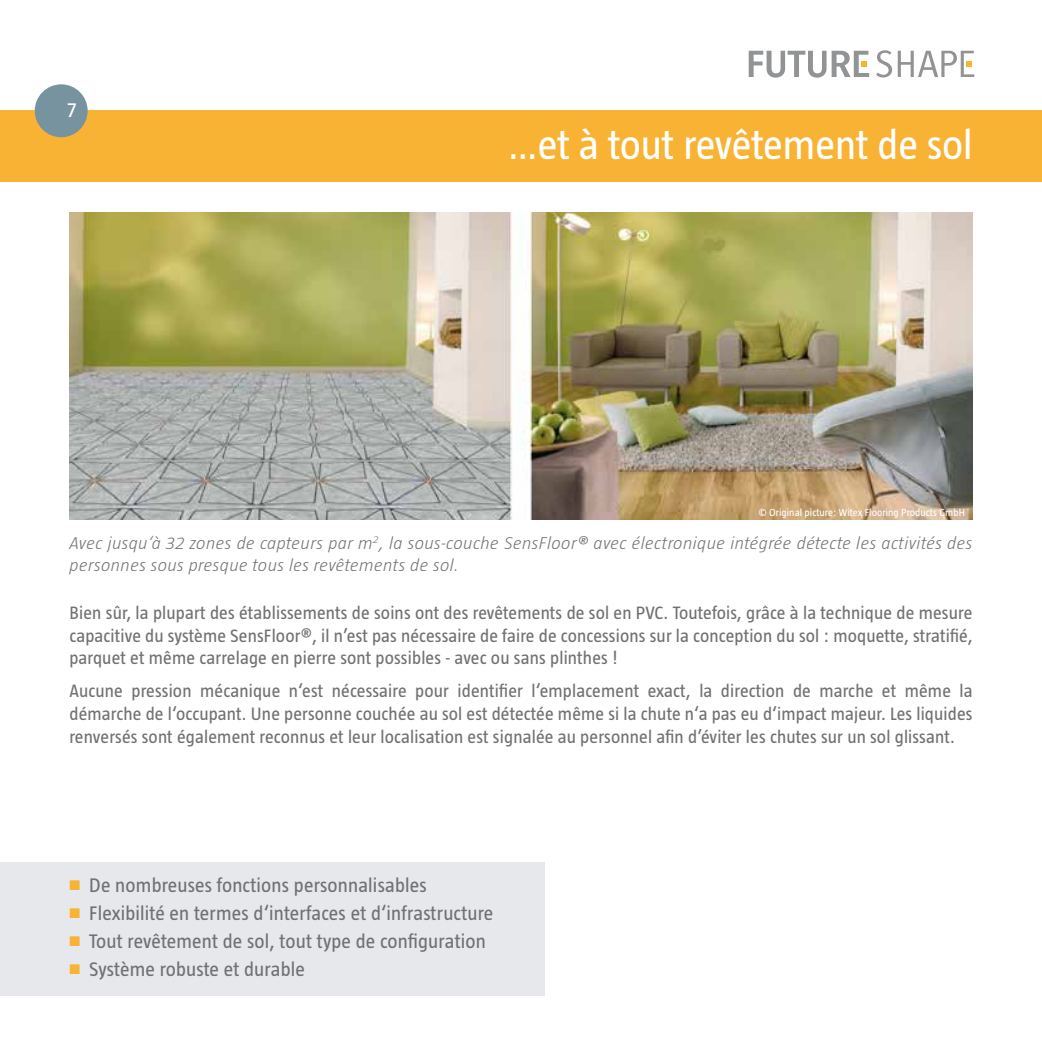
<style>
.page{position:relative;width:1042px;height:1042px;background:#fff}
.page>*{position:absolute;margin:0;border:0;box-sizing:border-box;transform-origin:0 0}
.t1{font:42px "Taz";letter-spacing:-.005em;color:#fff}
.t2{font:21px "Taz";color:#fff}
.t3{font:20.12px "Taz";letter-spacing:.01em;color:#707172}
.t4{font:18.38px/22.8px "Taz";letter-spacing:.01em;color:#707172;text-align:justify}
.t5{font:italic 300 17.5px/22.8px "Taz";letter-spacing:.02em;color:#707172;scale:1.1 1}
.t6{font:10.5px "Taz";letter-spacing:.01em;color:#fff}
.s1{color:#f8b334}
</style>
<div class="page">
<svg style="left:748px;top:51px;width:121px;height:27px"></svg>
<svg style="left:876px;top:50px;width:16px;height:28px"></svg>
<svg style="left:898px;top:51px;width:76px;height:26px"></svg>
<div style="left:0;top:862px;width:545px;height:134px;background:#e6e8eb"></div>
<div style="left:0;top:110px;width:1042px;height:72px;background:#f8b334"></div>
<img style="left:69px;top:212px;width:903px;height:308px">
<div style="left:35px;top:84px;width:53px;height:53px;background:#76939f;border-radius:50%"></div>
<p class="t2" style="left:67px;top:99px;width:11px">7</p>
<h1 class="t1" style="left:508px;top:123px;width:466px">…et à tout revêtement de sol</h1>
<p class="t6" style="left:758px;top:507px;width:208px">© Original picture: Witex Flooring Products GmbH</p>
<p class="t5" style="left:69px;top:531px;width:822px">Avec jusqu‘à 32 zones de capteurs par m<sup>2</sup>, la sous-couche SensFloor® avec électronique intégrée détecte les activités des personnes sous presque tous les revêtements de sol.</p>
<p class="t4" style="left:69px;top:601px;width:904px">Bien sûr, la plupart des établissements de soins ont des revêtements de sol en PVC. Toutefois, grâce à la technique de mesure capacitive du système SensFloor®, il n’est pas nécessaire de faire de concessions sur la conception du sol : moquette, stratifié, parquet et même carrelage en pierre sont possibles - avec ou sans plinthes !</p>
<p class="t4" style="left:69px;top:679px;width:904px">Aucune pression mécanique n‘est nécessaire pour identifier l‘emplacement exact, la direction de marche et même la démarche de l‘occupant. Une personne couchée au sol est détectée même si la chute n‘a pas eu d‘impact majeur. Les liquides renversés sont également reconnus et leur localisation est signalée au personnel afin d’éviter les chutes sur un sol glissant.</p>
<p class="t3" style="left:69px;top:874px;width:359px"><span class="s1">■</span> De nombreuses fonctions personnalisables</p>
<p class="t3" style="left:69px;top:902px;width:425px"><span class="s1">■</span> Flexibilité en termes d‘interfaces et d‘infrastructure</p>
<p class="t3" style="left:69px;top:930px;width:418px"><span class="s1">■</span> Tout revêtement de sol, tout type de configuration</p>
<p class="t3" style="left:69px;top:958px;width:237px"><span class="s1">■</span> Système robuste et durable</p>
</div>
